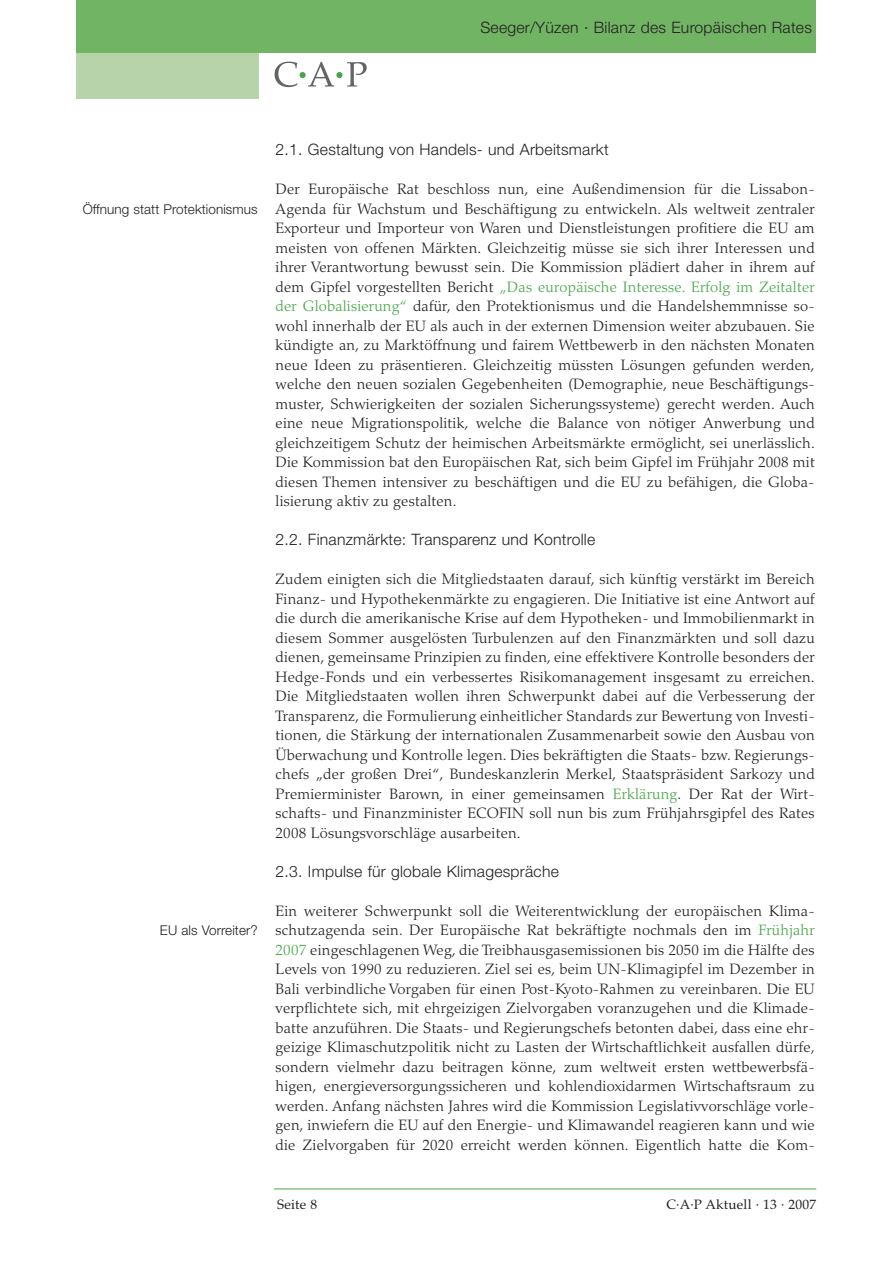
<style>
.page{position:relative;width:893px;height:1263px;background:#fff}
.page>*{position:absolute;margin:0;border:0;box-sizing:border-box;transform-origin:0 0}
.t1{font:300 15.75px "Helvetica Neue";letter-spacing:.015em;color:#231f20}
.t2{font:300 15px/19.5px "Palatino";letter-spacing:.015em;color:#231f20;text-align:justify}
.t3{font:300 13.5px "Helvetica Neue";letter-spacing:.005em;color:#231f20}
.t4{font:13.5px "Palatino";letter-spacing:.015em;color:#231f20}
.s1{color:#46a748}
</style>
<div class="page">
<div style="left:76px;top:1px;width:183px;height:97px;background:#b6d3aa"></div>
<div style="left:76px;top:1px;width:740px;height:52px;background:#71b464"></div>
<svg style="left:275px;top:62px;width:92px;height:25px"></svg>
<hr style="left:274px;top:1188px;width:542px;height:1px;background:#46a748">
<p class="t1" style="left:480px;top:21px;width:333px">Seeger/Yüzen · Bilanz des Europäischen Rates</p>
<p class="t3" style="left:83px;top:204px;width:176px">Öffnung statt Protektionismus</p>
<p class="t3" style="left:160px;top:926px;width:99px">EU als Vorreiter?</p>
<p class="t1" style="left:276px;top:144px;width:335px">2.1. Gestaltung von Handels- und Arbeitsmarkt</p>
<p class="t2" style="left:276px;top:181px;width:541px">Der Europäische Rat beschloss nun, eine Außendimension für die Lissabon-Agenda für Wachstum und Beschäftigung zu entwickeln. Als weltweit zentraler Exporteur und Importeur von Waren und Dienstleistungen profitiere die EU am meisten von offenen Märkten. Gleichzeitig müsse sie sich ihrer Interessen und ihrer Verantwortung bewusst sein. Die Kommission plädiert daher in ihrem auf dem Gipfel vorgestellten Bericht <span class="s1">„Das europäische Interesse. Erfolg im Zeitalter der Globalisierung“</span> dafür, den Protektionismus und die Handelshemmnisse so&shy;wohl innerhalb der EU als auch in der externen Dimension weiter abzubauen. Sie kündigte an, zu Marktöffnung und fairem Wettbewerb in den nächsten Monaten neue Ideen zu präsentieren. Gleichzeitig müssten Lösungen gefunden werden, welche den neuen sozialen Gegebenheiten (Demographie, neue Beschäftigungs&shy;muster, Schwierigkeiten der sozialen Sicherungssysteme) gerecht werden. Auch eine neue Migrationspolitik, welche die Balance von nötiger Anwerbung und gleichzeitigem Schutz der heimischen Arbeitsmärkte ermöglicht, sei unerlässlich.<br>Die Kommission bat den Europäischen Rat, sich beim Gipfel im Frühjahr 2008 mit diesen Themen intensiver zu beschäftigen und die EU zu befähigen, die Globa&shy;lisierung aktiv zu gestalten.</p>
<p class="t1" style="left:276px;top:534px;width:321px">2.2. Finanzmärkte: Transparenz und Kontrolle</p>
<p class="t2" style="left:276px;top:571px;width:541px">Zudem einigten sich die Mitgliedstaaten darauf, sich künftig verstärkt im Bereich Finanz- und Hypothekenmärkte zu engagieren. Die Initiative ist eine Antwort auf die durch die amerikanische Krise auf dem Hypotheken- und Immobilienmarkt in diesem Sommer ausgelösten Turbulenzen auf den Finanzmärkten und soll dazu dienen, gemeinsame Prinzipien zu finden, eine effektivere Kontrolle besonders der Hedge-Fonds und ein verbessertes Risikomanagement insgesamt zu erreichen.<br>Die Mitgliedstaaten wollen ihren Schwerpunkt dabei auf die Verbesserung der Transparenz, die Formulierung einheitlicher Standards zur Bewertung von Investi&shy;tionen, die Stärkung der internationalen Zusammenarbeit sowie den Ausbau von Überwachung und Kontrolle legen. Dies bekräftigten die Staats- bzw. Regierungs&shy;chefs „der großen Drei“, Bundeskanzlerin Merkel, Staatspräsident Sarkozy und Premierminister Barown, in einer gemeinsamen <span class="s1">Erklärung</span>. Der Rat der Wirt&shy;schafts- und Finanzminister ECOFIN soll nun bis zum Frühjahrsgipfel des Rates 2008 Lösungsvorschläge ausarbeiten.</p>
<p class="t1" style="left:276px;top:865px;width:285px">2.3. Impulse für globale Klimagespräche</p>
<p class="t2" style="left:276px;top:903px;width:541px">Ein weiterer Schwerpunkt soll die Weiterentwicklung der europäischen Klima&shy;schutzagenda sein. Der Europäische Rat bekräftigte nochmals den im <span class="s1">Frühjahr 2007</span> eingeschlagenen Weg, die Treibhausgasemissionen bis 2050 im die Hälfte des Levels von 1990 zu reduzieren. Ziel sei es, beim UN-Klimagipfel im Dezember in Bali verbindliche Vorgaben für einen Post-Kyoto-Rahmen zu vereinbaren. Die EU verpflichtete sich, mit ehrgeizigen Zielvorgaben voranzugehen und die Klimade&shy;batte anzuführen. Die Staats- und Regierungschefs betonten dabei, dass eine ehr&shy;geizige Klimaschutzpolitik nicht zu Lasten der Wirtschaftlichkeit ausfallen dürfe, sondern vielmehr dazu beitragen könne, zum weltweit ersten wettbewerbsfä&shy;higen, energieversorgungssicheren und kohlendioxidarmen Wirtschaftsraum zu werden. Anfang nächsten Jahres wird die Kommission Legislativvorschläge vorle&shy;gen, inwiefern die EU auf den Energie- und Klimawandel reagieren kann und wie die Zielvorgaben für 2020 erreicht werden können. Eigentlich hatte die Kom-</p>
<p class="t4" style="left:277px;top:1199px;width:42px">Seite 8</p>
<p class="t4" style="left:666px;top:1199px;width:151px">C·A·P Aktuell · 13 · 2007</p>
</div>
